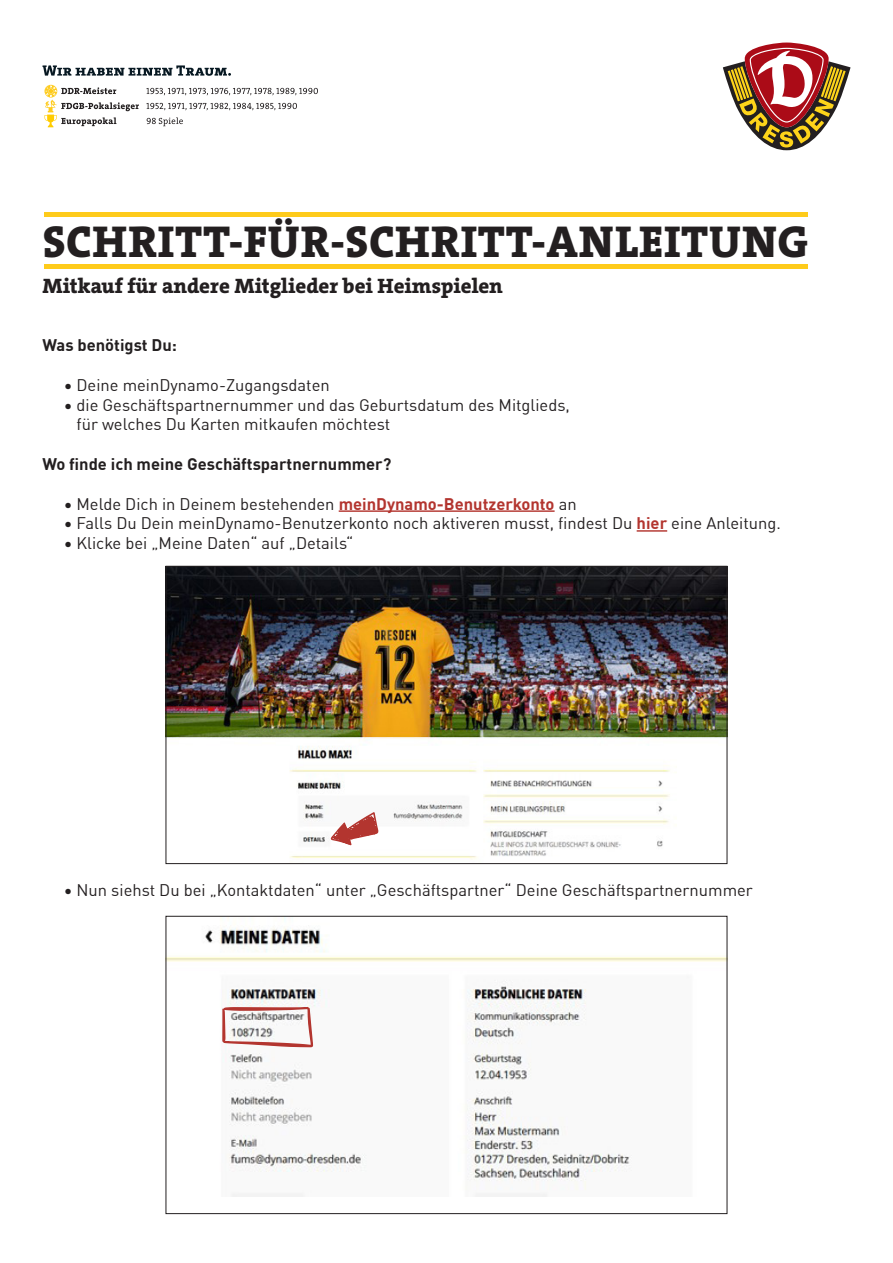
<style>
.page{position:relative;width:893px;height:1263px;background:#fff}
.page>*{position:absolute;margin:0;border:0;box-sizing:border-box;transform-origin:0 0}
.t1{font:45px "The Serif HP8 Ex Bld";letter-spacing:.015em;color:#231f20}
.t2{font:21px "The Serif HP8 Ex Bld";color:#231f20}
.t3{font:16.5px/19.8px "DIN Offc Pro";color:#231f20}
.t4{font:700 16.5px "DIN Offc Pro";color:#231f20}
.s1{font-weight:700;color:#b3352f}
</style>
<div class="page">
<svg style="left:723px;top:43px;width:127px;height:107px"></svg>
<img style="left:168px;top:568px;width:557px;height:292px">
<div style="left:166px;top:566px;width:561px;height:298px;border:1px solid #231f20"></div>
<hr style="left:44px;top:213px;width:764px;height:4px;background:#fecb1b">
<hr style="left:44px;top:265px;width:764px;height:4px;background:#fecb1b">
<hr style="left:339px;top:510px;width:216px;height:2px;background:#b3352f">
<hr style="left:637px;top:530px;width:30px;height:2px;background:#b3352f">
<svg style="left:43px;top:65px;width:188px;height:11px"></svg>
<svg style="left:45px;top:85px;width:273px;height:42px"></svg>
<svg style="left:331px;top:812px;width:47px;height:33px"></svg>
<img style="left:168px;top:918px;width:557px;height:279px">
<svg style="left:222px;top:915px;width:92px;height:133px"></svg>
<h1 class="t1" style="left:43px;top:211px;width:767px">SCHRITT-FÜR-SCHRITT-ANLEITUNG</h1>
<p class="t2" style="left:43px;top:272px;width:462px">Mitkauf für andere Mitglieder bei Heimspielen</p>
<p class="t4" style="left:43px;top:332px;width:136px">Was benötigst Du:</p>
<p class="t3" style="left:64px;top:374px;width:267px">• Deine meinDynamo-Zugangsdaten</p>
<p class="t3" style="left:77px;top:394px;width:495px;text-indent:-13px">• die Geschäftspartnernummer und das Geburtsdatum des Mitglieds, für welches Du Karten mitkaufen möchtest</p>
<p class="t4" style="left:43px;top:451px;width:350px">Wo finde ich meine Geschäftspartnernummer?</p>
<p class="t3" style="left:64px;top:493px;width:514px">• Melde Dich in Deinem bestehenden <span class="s1">meinDynamo-Benutzerkonto</span> an</p>
<p class="t3" style="left:64px;top:512px;width:719px">• Falls Du Dein meinDynamo-Benutzerkonto noch aktiveren musst, findest Du <span class="s1">hier</span> eine Anleitung.</p>
<p class="t3" style="left:64px;top:532px;width:291px">• Klicke bei „Meine Daten“ auf „Details“</p>
<p class="t3" style="left:64px;top:879px;width:691px">• Nun siehst Du bei „Kontaktdaten“ unter „Geschäftspartner“ Deine Geschäftspartnernummer</p>
</div>
